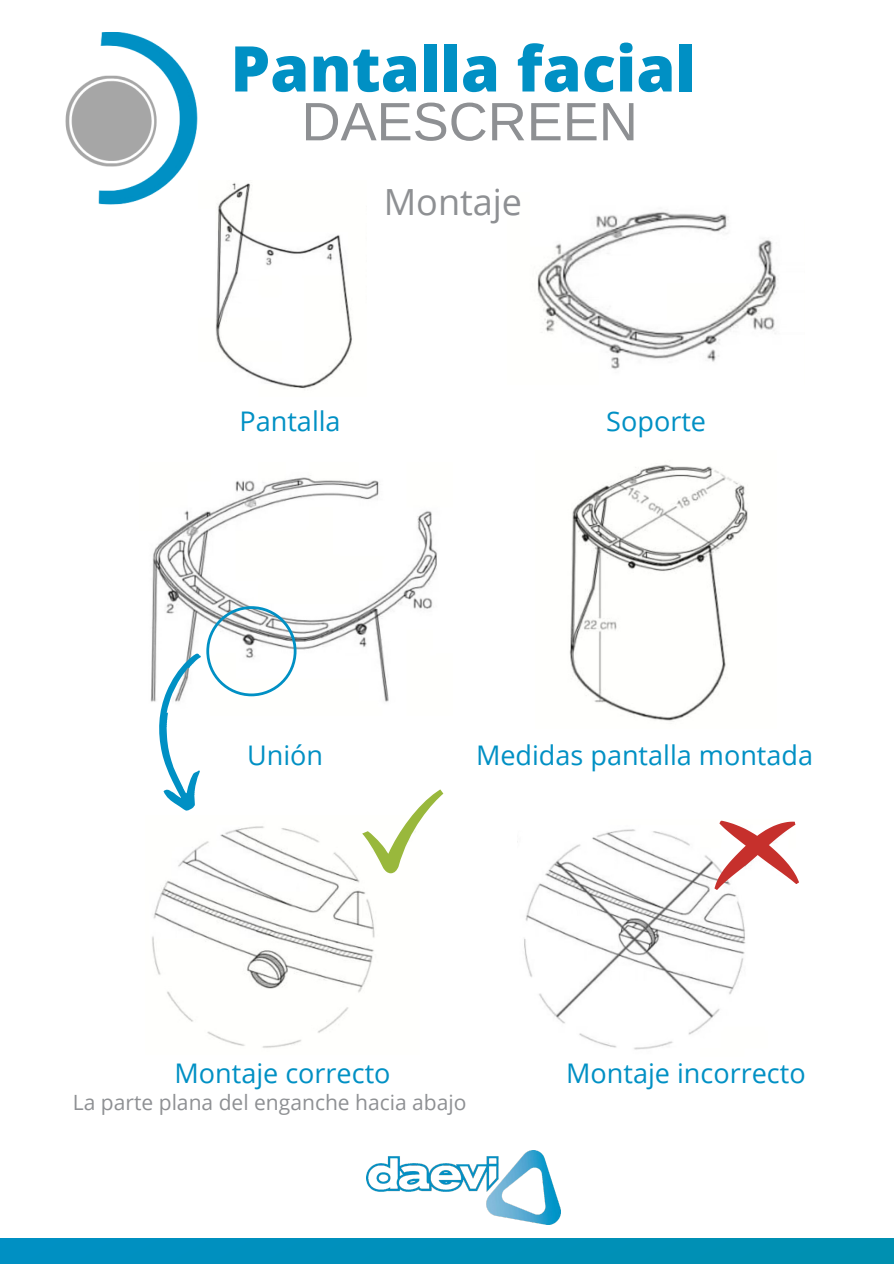
<style>
.page{position:relative;width:894px;height:1264px;background:#fff}
.page>*{position:absolute;margin:0;border:0;box-sizing:border-box;transform-origin:0 0}
.t1{font:800 63px "Open Sans";color:#0090c4}
.t2{font:54px "Arimo";color:#8e9093}
.t3{font:36px "Open Sans";color:#8e9093}
.t4{font:27px "Open Sans";color:#0090c4}
.t5{font:21px "Open Sans";color:#8e9093}
</style>
<div class="page">
<div style="left:0;top:1238px;width:893px;height:25px;background:#0090ba"></div>
<img style="left:65px;top:32px;width:133px;height:173px">
<img style="left:537px;top:211px;width:241px;height:159px">
<img style="left:215px;top:182px;width:137px;height:208px">
<img style="left:517px;top:829px;width:229px;height:221px">
<img style="left:152px;top:826px;width:241px;height:222px">
<img style="left:569px;top:464px;width:179px;height:258px">
<img style="left:150px;top:477px;width:287px;height:225px">
<svg style="left:362px;top:789px;width:81px;height:84px"></svg>
<svg style="left:697px;top:820px;width:102px;height:85px"></svg>
<img style="left:366px;top:1150px;width:194px;height:74px">
<svg style="left:156px;top:606px;width:140px;height:205px"></svg>
<h1 class="t1" style="left:230px;top:24px;width:467px">Pantalla facial</h1>
<h2 class="t2" style="left:301px;top:91px;width:338px">DAESCREEN</h2>
<h3 class="t3" style="left:383px;top:177px;width:140px">Montaje</h3>
<p class="t4" style="left:239px;top:402px;width:103px">Pantalla</p>
<p class="t4" style="left:606px;top:402px;width:101px">Soporte</p>
<p class="t4" style="left:247px;top:736px;width:77px">Unión</p>
<p class="t4" style="left:476px;top:736px;width:338px">Medidas pantalla montada</p>
<p class="t4" style="left:174px;top:1054px;width:217px">Montaje correcto</p>
<p class="t4" style="left:566px;top:1054px;width:241px">Montaje incorrecto</p>
<p class="t5" style="left:73px;top:1087px;width:395px">La parte plana del enganche hacia abajo</p>
</div>
